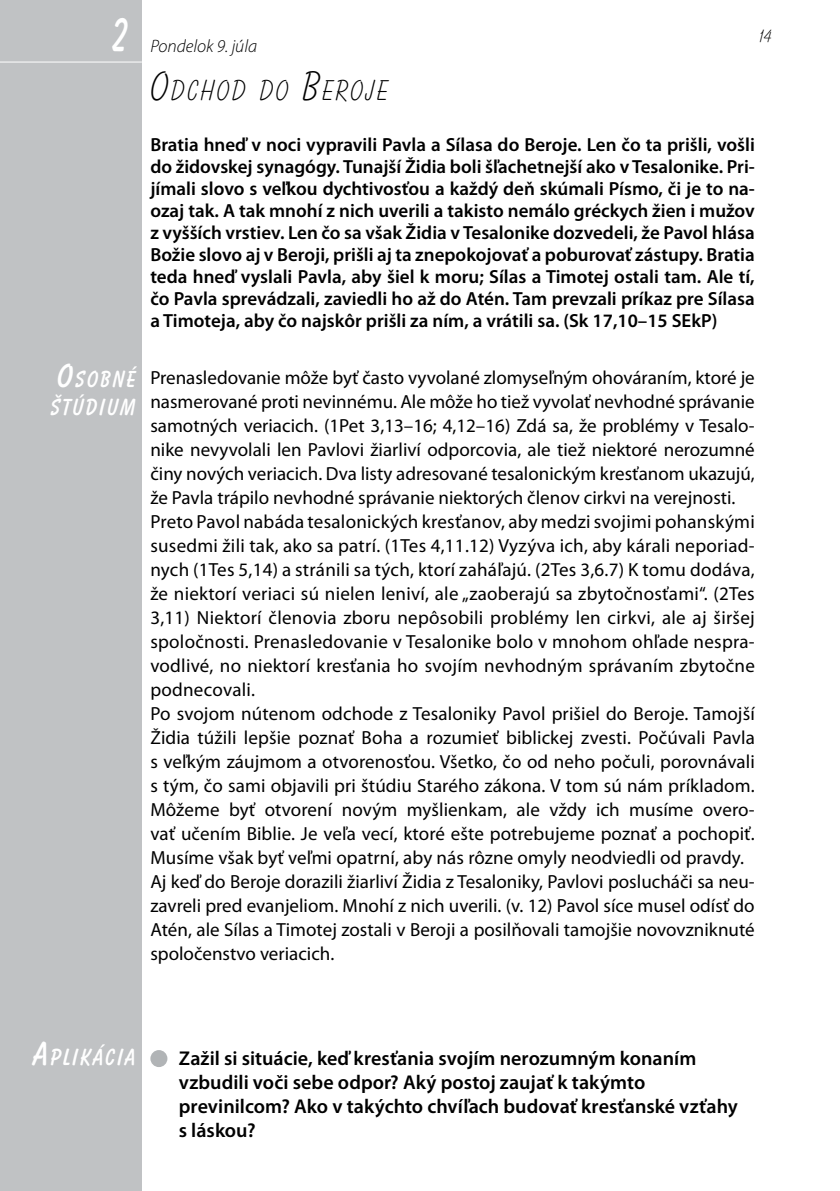
<style>
.page{position:relative;width:840px;height:1191px;background:#fff}
.page>*{position:absolute;margin:0;border:0;box-sizing:border-box;transform-origin:0 0}
.t1{font:700 48px "Balloon BTCE";color:#fff;scale:.75 1}
.t2{font:300 29.4px "Balloon BTCE";letter-spacing:.065em;color:#000}
.t3{font:700 23.8px/28px "Balloon BTCE";letter-spacing:.07em;color:#fff}
.t4{font:600 20px/24px "Myriad Pro";color:#000}
.t5{font:19px/24px "Myriad Pro";letter-spacing:.005em;color:#000}
.t6{font:600 19px/22px "Myriad Pro";color:#000;text-align:justify}
.t7{font:italic 300 18px "Myriad Pro";color:#000}
.t8{font:300 18px "Balloon BTCE";color:#000}
.s1{font-size:34px}
.s2{font-size:42px}
</style>
<div class="page">
<div style="left:0;top:0;width:142px;height:1191px;background:#c0c2c4"></div>
<hr style="left:0;top:62px;width:142px;height:1px;background:#fff">
<div style="left:150px;top:1050px;width:17px;height:17px;background:#b1b4b6;border-radius:50%"></div>
<h1 class="t1" style="left:113px;top:7px;width:21px">2</h1>
<p class="t3" style="left:51px;top:365px;width:87px"><span class="s1">O</span>SOBNÉ<br>ŠTÚDIUM</p>
<p class="t8" style="left:759px;top:26px;width:14px">14</p>
<p class="t7" style="left:150px;top:36px;width:108px">Pondelok 9. júla</p>
<h2 class="t2" style="left:150px;top:73px;width:239px"><span class="s2">O</span>DCHOD DO <span class="s2">B</span>EROJE</h2>
<p class="t6" style="left:150px;top:133px;width:605px">Bratia hneď v noci vypravili Pavla a Sílasa do Beroje. Len čo ta prišli, vošli do židovskej synagógy. Tunajší Židia boli šľachetnejší ako v Tesalonike. Pri&shy;jímali slovo s veľkou dychtivosťou a každý deň skúmali Písmo, či je to na&shy;ozaj tak. A tak mnohí z nich uverili a takisto nemálo gréckych žien i mužov z vyšších vrstiev. Len čo sa však Židia v Tesalonike dozvedeli, že Pavol hlása Božie slovo aj v Beroji, prišli aj ta znepokojovať a poburovať zástupy. Bratia teda hneď vyslali Pavla, aby šiel k moru; Sílas a Timotej ostali tam. Ale tí, čo Pavla sprevádzali, zaviedli ho až do Atén. Tam prevzali príkaz pre Sílasa a Timoteja, aby čo najskôr prišli za ním, a vrátili sa. (Sk 17,10–15 SEkP)</p>
<p class="t5" style="left:150px;top:366px;width:605px">Prenasledovanie môže byť často vyvolané zlomyseľným ohováraním, ktoré je nasmerované proti nevinnému. Ale môže ho tiež vyvolať nevhodné správanie samotných veriacich. (1Pet 3,13–16; 4,12–16) Zdá sa, že problémy v Tesalo&shy;nike nevyvolali len Pavlovi žiarliví odporcovia, ale tiež niektoré nerozumné činy nových veriacich. Dva listy adresované tesalonickým kresťanom ukazujú, že Pavla trápilo nevhodné správanie niektorých členov cirkvi na verejnosti.<br>Preto Pavol nabáda tesalonických kresťanov, aby medzi svojimi pohanskými susedmi žili tak, ako sa patrí. (1Tes 4,11.12) Vyzýva ich, aby kárali neporiad&shy;nych (1Tes 5,14) a stránili sa tých, ktorí zaháľajú. (2Tes 3,6.7) K tomu dodáva, že niektorí veriaci sú nielen leniví, ale „zaoberajú sa zbytočnosťami“. (2Tes 3,11) Niektorí členovia zboru nepôsobili problémy len cirkvi, ale aj širšej spoločnosti. Prenasledovanie v Tesalonike bolo v mnohom ohľade nespra&shy;vodlivé, no niektorí kresťania ho svojím nevhodným správaním zbytočne podnecovali.<br>Po svojom nútenom odchode z Tesaloniky Pavol prišiel do Beroje. Tamojší Židia túžili lepšie poznať Boha a rozumieť biblickej zvesti. Počúvali Pavla s veľkým záujmom a otvorenosťou. Všetko, čo od neho počuli, porovnávali s tým, čo sami objavili pri štúdiu Starého zákona. V tom sú nám príkladom.<br>Môžeme byť otvorení novým myšlienkam, ale vždy ich musíme overo&shy;vať učením Biblie. Je veľa vecí, ktoré ešte potrebujeme poznať a pochopiť.<br>Musíme však byť veľmi opatrní, aby nás rôzne omyly neodviedli od pravdy.<br>Aj keď do Beroje dorazili žiarliví Židia z Tesaloniky, Pavlovi poslucháči sa neu&shy;zavreli pred evanjeliom. Mnohí z nich uverili. (v. 12) Pavol síce musel odísť do Atén, ale Sílas a Timotej zostali v Beroji a posilňovali tamojšie novovzniknuté spoločenstvo veriacich.</p>
<p class="t3" style="left:34px;top:1042px;width:103px"><span class="s1">A</span>PLIKÁCIA</p>
<p class="t4" style="left:179px;top:1046px;width:560px">Zažil si situácie, keď kresťania svojím nerozumným konaním vzbudili voči sebe odpor? Aký postoj zaujať k takýmto previnilcom? Ako v takýchto chvíľach budovať kresťanské vzťahy s láskou?</p>
</div>
